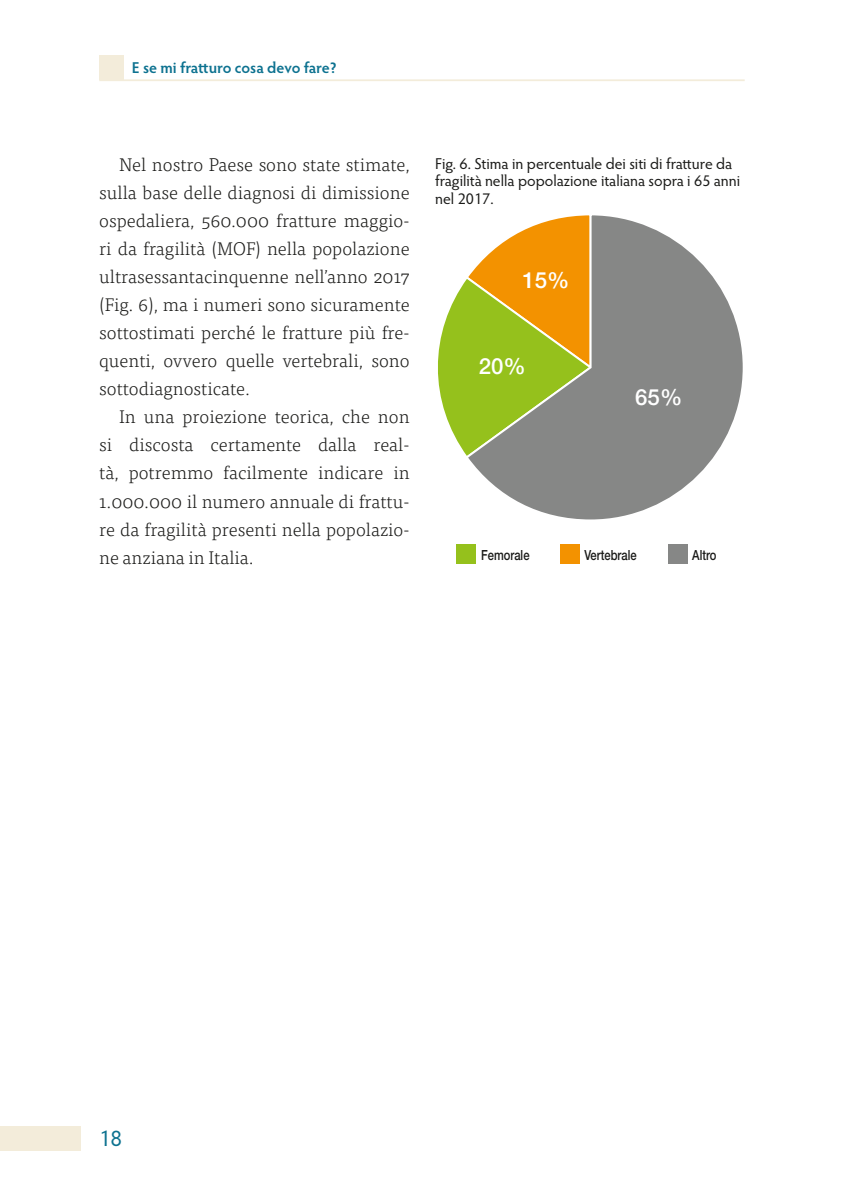
<style>
.page{position:relative;width:844px;height:1191px;background:#fff}
.page>*{position:absolute;margin:0;border:0;box-sizing:border-box;transform-origin:0 0}
.t1{font:22.75px "Hypatia Sans Pro";color:#0d7290}
.t2{font:500 22.22px "Helvetica Neue";color:#fff}
.t3{font:300 18.38px/28px "Tisa Pro";color:#1a1a18;text-align:justify}
.t4{font:15.75px/17.5px "Hypatia Sans Pro";color:#1a1a18}
.t5{font:600 15.75px "Hypatia Sans Pro";letter-spacing:-.005em;color:#0d7290}
.t6{font:500 14px "Helvetica Neue";color:#1a1a18;scale:.8 1}
</style>
<div class="page">
<hr style="left:843px;top:0;width:1px;height:1191px;background:#f6f1e6">
<hr style="left:99px;top:79px;width:645px;height:2px;background:#f3ecda">
<div style="left:99px;top:55px;width:25px;height:25px;background:#f3ecda"></div>
<div style="left:0;top:1125px;width:81px;height:25px;background:#f3ecda"></div>
<div style="left:456px;top:545px;width:19px;height:19px;background:#95c11c"></div>
<div style="left:560px;top:545px;width:19px;height:19px;background:#f39200"></div>
<div style="left:667px;top:545px;width:20px;height:19px;background:#868786"></div>
<svg style="left:438px;top:283px;width:26px;height:169px"></svg>
<svg style="left:464px;top:215px;width:279px;height:305px"></svg>
<p class="t5" style="left:132px;top:61px;width:206px">E se mi fratturo cosa devo fare?</p>
<p class="t3" style="left:99px;top:153px;width:312px;text-indent:20px">Nel nostro Paese sono state stimate, sulla base delle diagnosi di dimissione ospedaliera, 560.000 fratture maggio&shy;ri da fragilità (MOF) nella popolazione ultrasessantacinquenne nell’anno 2017 (Fig. 6), ma i numeri sono sicuramente sottostimati perché le fratture più fre&shy;quenti, ovvero quelle vertebrali, sono sottodiagnosticate.</p>
<p class="t3" style="left:99px;top:405px;width:312px;text-indent:20px">In una proiezione teorica, che non si discosta certamente dalla real&shy;tà, potremmo facilmente indicare in 1.000.000 il numero annuale di frattu&shy;re da fragilità presenti nella popolazio&shy;ne anziana in Italia.</p>
<p class="t4" style="left:435px;top:156px;width:306px">Fig. 6. Stima in percentuale dei siti di fratture da fragilità nella popolazione italiana sopra i 65 anni nel 2017.</p>
<p class="t2" style="left:522px;top:267px;width:49px">15%</p>
<p class="t2" style="left:478px;top:353px;width:49px">20%</p>
<p class="t2" style="left:635px;top:384px;width:49px">65%</p>
<p class="t6" style="left:481px;top:546px;width:62px">Femorale</p>
<p class="t6" style="left:584px;top:546px;width:67px">Vertebrale</p>
<p class="t6" style="left:692px;top:546px;width:32px">Altro</p>
<p class="t1" style="left:99px;top:1129px;width:25px">18</p>
</div>
